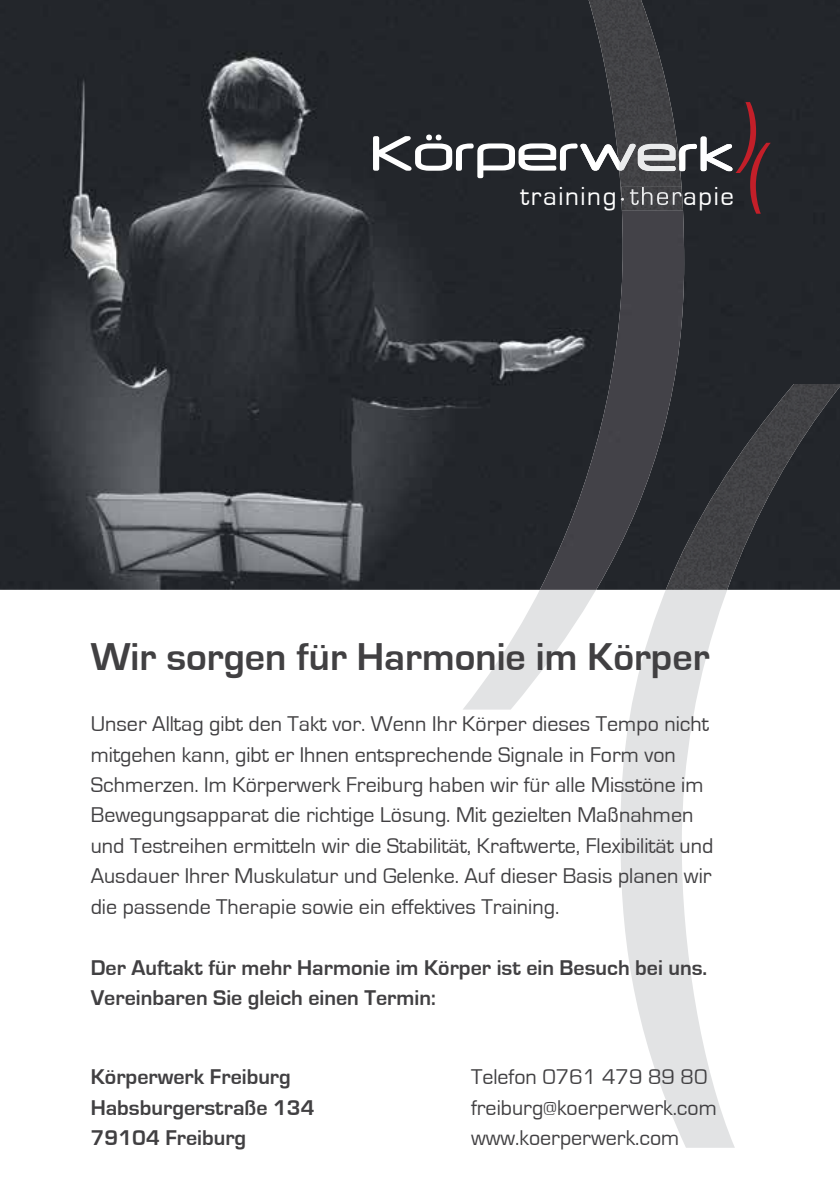
<style>
.page{position:relative;width:840px;height:1191px;background:#fff}
.page>*{position:absolute;margin:0;border:0;box-sizing:border-box;transform-origin:0 0}
.t1{font:700 40px "Eurostile";color:#414042}
.t2{font:26.8px "Eurostile";letter-spacing:.06em;color:#fff}
.t3{font:22px/30.4px "Eurostile";color:#414042}
.t4{font:700 22px/30.4px "Eurostile";color:#414042}
.s1{font-size:10.6px}
</style>
<div class="page">
<svg style="left:463px;top:590px;width:133px;height:119px"></svg>
<svg style="left:620px;top:590px;width:115px;height:557px;fill:#e2e3e4"></svg>
<img style="left:0;top:0;width:839px;height:590px">
<img style="left:588px;top:0;width:93px;height:102px">
<img style="left:539px;top:214px;width:144px;height:376px">
<svg style="left:373px;top:102px;width:397px;height:112px"></svg>
<img style="left:665px;top:384px;width:174px;height:206px">
<p class="t2" style="left:520px;top:182px;width:215px">training <span class="s1">•</span> therapie</p>
<h1 class="t1" style="left:91px;top:635px;width:620px">Wir sorgen für Harmonie im Körper</h1>
<p class="t3" style="left:91px;top:709px;width:623px">Unser Alltag gibt den Takt vor. Wenn Ihr Körper dieses Tempo nicht mitgehen kann, gibt er Ihnen entsprechende Signale in Form von Schmerzen. Im Körperwerk Freiburg haben wir für alle Misstöne im Bewegungsapparat die richtige Lösung. Mit gezielten Maßnahmen und Testreihen ermitteln wir die Stabilität, Kraftwerte, Flexibilität und Ausdauer Ihrer Muskulatur und Gelenke. Auf dieser Basis planen wir die passende Therapie sowie ein effektives Training.</p>
<p class="t4" style="left:91px;top:952px;width:617px">Der Auftakt für mehr Harmonie im Körper ist ein Besuch bei uns.<br>Vereinbaren Sie gleich einen Termin:</p>
<p class="t4" style="left:91px;top:1062px;width:225px">Körperwerk Freiburg<br>Habsburgerstraße 134<br>79104 Freiburg</p>
<p class="t3" style="left:471px;top:1062px;width:247px">Telefon 0761 479 89 80 freiburg@koerperwerk.com www.koerperwerk.com</p>
</div>
